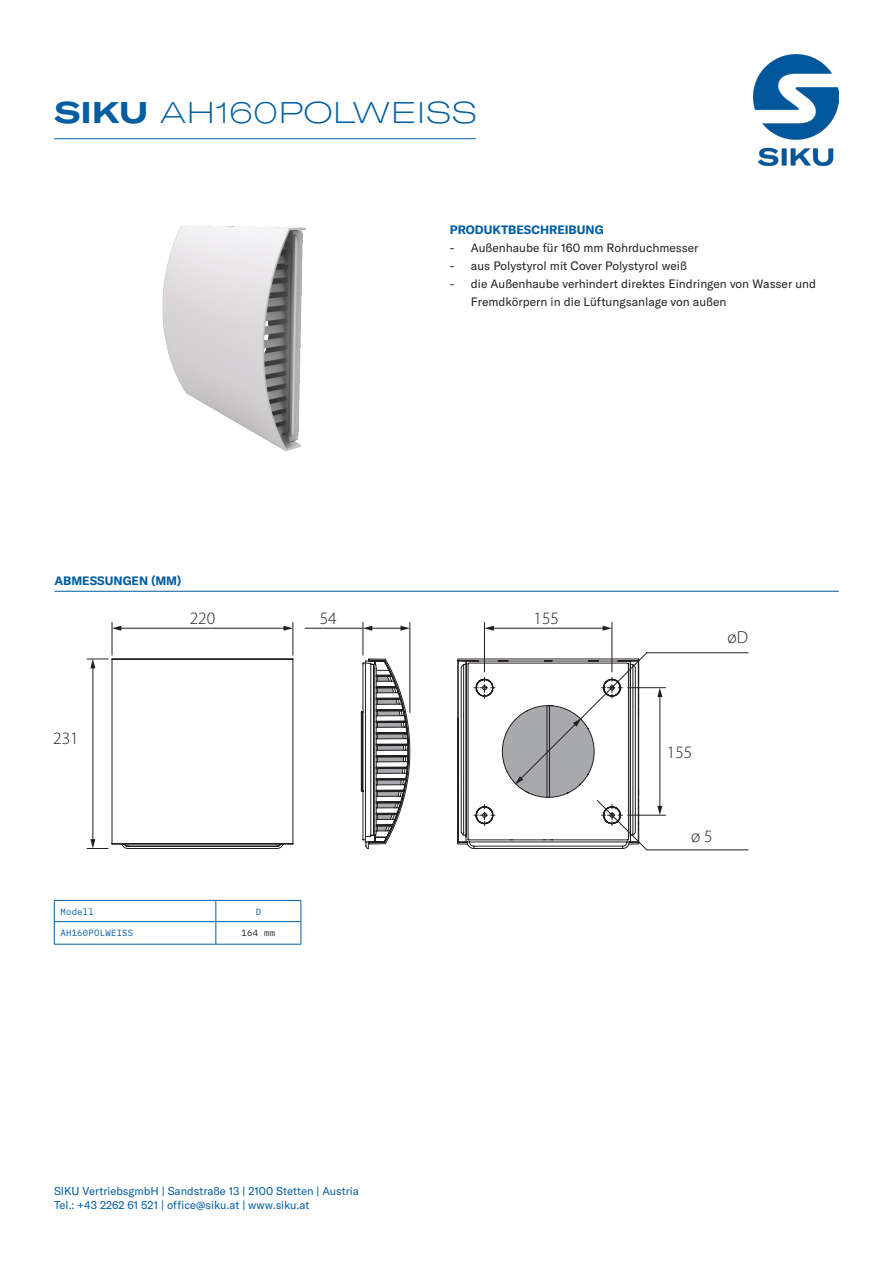
<style>
.page{position:relative;width:893px;height:1263px;background:#fff}
.page>*{position:absolute;margin:0;border:0;box-sizing:border-box;transform-origin:0 0}
.t1{font:100 expanded 29.55px "GT America";color:#005da0}
.t2{font:300 17.4px "Myriad Pro";color:#231f20}
.FLIESSTEXT{font:12px "GT America";color:#231f20}
.HEADLINES_CHAPTER{font:700 12px "GT America";color:#005da0}
.ADRESSE{font:11.25px/13.8px "GT America";color:#005da0}
.t3{font:9px "IBM Plex Mono";letter-spacing:.025em;color:#005da0}
.t4{font:9px "IBM Plex Mono";color:#231f20}
.s1{font-weight:700}
</style>
<div class="page">
<img style="left:754px;top:54px;width:85px;height:111px">
<hr style="left:54px;top:138px;width:422px;height:1px;background:#005da0">
<hr style="left:54px;top:900px;width:162px;height:1px;background:#005da0">
<hr style="left:216px;top:900px;width:85px;height:1px;background:#005da0">
<hr style="left:54px;top:921px;width:162px;height:1px;background:#005da0">
<svg style="left:54px;top:901px;width:1px;height:43px"></svg>
<hr style="left:216px;top:921px;width:85px;height:1px;background:#005da0">
<svg style="left:216px;top:901px;width:1px;height:43px"></svg>
<svg style="left:301px;top:901px;width:1px;height:43px"></svg>
<hr style="left:54px;top:944px;width:162px;height:1px;background:#005da0">
<hr style="left:216px;top:944px;width:85px;height:1px;background:#005da0">
<hr style="left:55px;top:591px;width:784px;height:1px;background:#005da0">
<svg style="left:112px;top:658px;width:182px;height:191px"></svg>
<hr style="left:484px;top:622px;width:1px;height:50px;background:#231f20">
<hr style="left:410px;top:622px;width:1px;height:90px;background:#231f20">
<hr style="left:363px;top:622px;width:1px;height:33px;background:#231f20">
<hr style="left:293px;top:622px;width:1px;height:33px;background:#231f20">
<hr style="left:112px;top:622px;width:1px;height:33px;background:#231f20">
<hr style="left:612px;top:622px;width:1px;height:50px;background:#231f20">
<hr style="left:93px;top:667px;width:1px;height:174px;background:#231f20">
<svg style="left:87px;top:659px;width:21px;height:9px"></svg>
<svg style="left:87px;top:839px;width:21px;height:10px"></svg>
<svg style="left:485px;top:626px;width:264px;height:224px"></svg>
<svg style="left:363px;top:626px;width:9px;height:2px"></svg>
<svg style="left:400px;top:626px;width:10px;height:2px"></svg>
<hr style="left:120px;top:628px;width:165px;height:1px;background:#231f20">
<svg style="left:112px;top:626px;width:9px;height:5px"></svg>
<svg style="left:284px;top:626px;width:9px;height:5px"></svg>
<svg style="left:304px;top:628px;width:343px;height:223px"></svg>
<img style="left:162px;top:226px;width:144px;height:225px">
<p class="t1" style="left:54px;top:96px;width:424px"><span class="s1">SIKU</span> AH160POLWEISS</p>
<p class="HEADLINES_CHAPTER" style="left:450px;top:222px;width:155px">PRODUKTBESCHREIBUNG</p>
<p class="FLIESSTEXT" style="left:450px;top:241px;width:250px">- Außenhaube für 160 mm Rohrduchmesser</p>
<p class="FLIESSTEXT" style="left:450px;top:259px;width:238px">- aus Polystyrol mit Cover Polystyrol weiß</p>
<p class="FLIESSTEXT" style="left:450px;top:277px;width:368px">- die Außenhaube verhindert direktes Eindringen von Wasser und</p>
<p class="FLIESSTEXT" style="left:471px;top:295px;width:257px">Fremdkörpern in die Lüftungsanlage von außen</p>
<p class="HEADLINES_CHAPTER" style="left:54px;top:574px;width:129px">ABMESSUNGEN (MM)</p>
<h2 class="t2" style="left:190px;top:607px;width:27px">220</h2>
<h2 class="t2" style="left:320px;top:607px;width:18px">54</h2>
<h2 class="t2" style="left:534px;top:607px;width:27px">155</h2>
<h2 class="t2" style="left:53px;top:728px;width:27px">231</h2>
<h2 class="t2" style="left:728px;top:626px;width:22px">øD</h2>
<h2 class="t2" style="left:667px;top:742px;width:27px">155</h2>
<h2 class="t2" style="left:691px;top:826px;width:23px">ø 5</h2>
<p class="t3" style="left:60px;top:904px;width:35px">Modell</p>
<p class="t3" style="left:256px;top:904px;width:7px">D</p>
<p class="t3" style="left:60px;top:926px;width:74px">AH160POLWEISS</p>
<p class="t4" style="left:242px;top:926px;width:35px">164 mm</p>
<p class="ADRESSE" style="left:54px;top:1184px;width:306px">SIKU VertriebsgmbH | Sandstraße 13 | 2100 Stetten | Austria<br>Tel.: +43 2262 61 521 | office@siku.at | www.siku.at</p>
</div>
